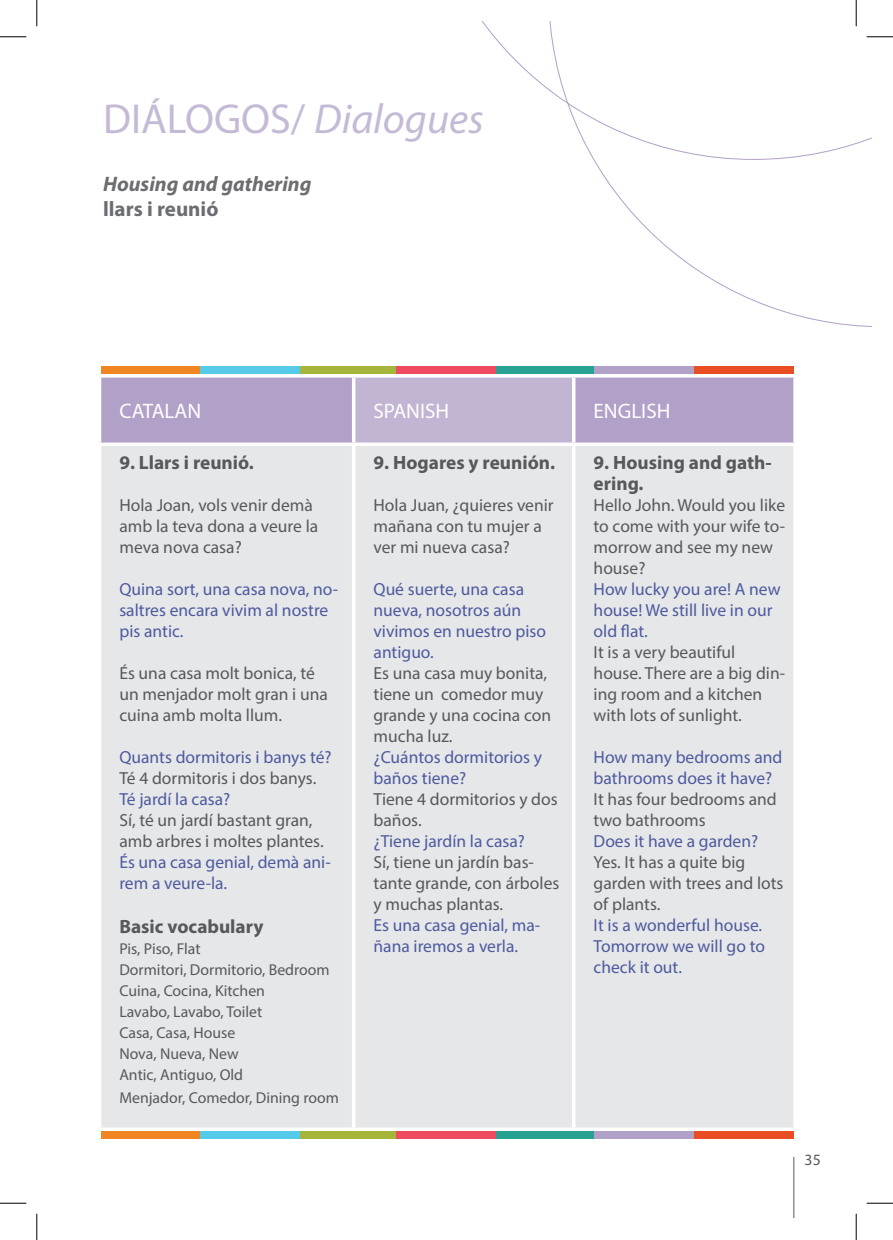
<style>
.page{position:relative;width:893px;height:1240px;background:#fff}
.page>*{position:absolute;margin:0;border:0;box-sizing:border-box;transform-origin:0 0}
.t1{font:42px "Myriad Pro";color:#c5bad6}
.t2{font:21px "Myriad Pro";color:#fff}
.t3{font:italic 700 21px "Myriad Pro";color:#6c6d70}
.t4{font:700 21px "Myriad Pro";color:#6c6d70}
.t5{font:700 19.25px/21px "Myriad Pro";color:#57585a}
.t6{font:17.5px/21px "Myriad Pro";color:#57585a}
.t7{font:17.5px/21px "Myriad Pro";color:#4d5a9e}
.t8{font:15.75px/21px "Myriad Pro";color:#57585a}
.s1{font-style:italic}
</style>
<div class="page">
<hr style="left:793px;top:1156px;width:1px;height:61px;background:#57585a">
<div style="left:101px;top:377px;width:691px;height:65px;background:#b1a0c7"></div>
<div style="left:353px;top:376px;width:220px;height:68px;background:#c2b5d3"></div>
<div style="left:101px;top:446px;width:691px;height:681px;background:#e6e7e9"></div>
<hr style="left:353px;top:374px;width:220px;height:3px;background:#fff">
<hr style="left:352px;top:377px;width:3px;height:65px;background:#fff">
<svg style="left:571px;top:377px;width:4px;height:65px"></svg>
<svg style="left:792px;top:377px;width:3px;height:65px"></svg>
<svg style="left:99px;top:442px;width:254px;height:1px"></svg>
<svg style="left:353px;top:442px;width:220px;height:2px"></svg>
<svg style="left:573px;top:442px;width:222px;height:2px"></svg>
<svg style="left:792px;top:446px;width:1px;height:681px"></svg>
<hr style="left:352px;top:446px;width:3px;height:681px;background:#fff">
<svg style="left:571px;top:446px;width:4px;height:681px"></svg>
<svg style="left:593px;top:160px;width:277px;height:167px"></svg>
<svg style="left:482px;top:22px;width:388px;height:138px"></svg>
<div style="left:101px;top:366px;width:100px;height:8px;background:#ef8621"></div>
<div style="left:298px;top:366px;width:99px;height:8px;background:#a4b539"></div>
<div style="left:496px;top:366px;width:99px;height:8px;background:#27a191"></div>
<div style="left:200px;top:366px;width:99px;height:8px;background:#55cae9"></div>
<div style="left:396px;top:366px;width:100px;height:8px;background:#ef4b60"></div>
<div style="left:594px;top:366px;width:99px;height:8px;background:#b1a0c7"></div>
<div style="left:693px;top:366px;width:100px;height:8px;background:#e84d24"></div>
<div style="left:101px;top:1131px;width:100px;height:7px;background:#ef8621"></div>
<div style="left:298px;top:1131px;width:99px;height:7px;background:#a4b539"></div>
<div style="left:496px;top:1131px;width:99px;height:7px;background:#27a191"></div>
<div style="left:200px;top:1131px;width:99px;height:7px;background:#55cae9"></div>
<div style="left:396px;top:1131px;width:100px;height:7px;background:#ef4b60"></div>
<div style="left:594px;top:1131px;width:99px;height:7px;background:#b1a0c7"></div>
<div style="left:693px;top:1131px;width:100px;height:7px;background:#e84d24"></div>
<hr style="left:866px;top:36px;width:26px;height:2px;background:#fff">
<hr style="left:854px;top:0;width:2px;height:26px;background:#fff">
<svg style="left:0;top:36px;width:26px;height:1px"></svg>
<svg style="left:866px;top:36px;width:26px;height:1px"></svg>
<svg style="left:0;top:1202px;width:26px;height:1px"></svg>
<svg style="left:866px;top:1202px;width:26px;height:1px"></svg>
<svg style="left:36px;top:0;width:1px;height:26px"></svg>
<svg style="left:36px;top:1213px;width:1px;height:26px"></svg>
<svg style="left:855px;top:0;width:1px;height:26px"></svg>
<svg style="left:855px;top:1213px;width:1px;height:26px"></svg>
<h1 class="t1" style="left:103px;top:93px;width:382px">DIÁLOGOS/ <span class="s1">Dialogues</span></h1>
<p class="t3" style="left:103px;top:170px;width:210px">Housing and gathering</p>
<p class="t4" style="left:103px;top:195px;width:117px">llars i reunió</p>
<p class="t2" style="left:119px;top:398px;width:83px">CATALAN</p>
<p class="t2" style="left:373px;top:398px;width:77px">SPANISH</p>
<p class="t2" style="left:593px;top:398px;width:78px">ENGLISH</p>
<p class="t5" style="left:119px;top:451px;width:136px">9. Llars i reunió.</p>
<p class="t6" style="left:119px;top:494px;width:200px">Hola Joan, vols venir demà amb la teva dona a veure la meva nova casa?</p>
<p class="t7" style="left:119px;top:578px;width:220px">Quina sort, una casa nova, no&shy;saltres encara vivim al nostre pis antic.</p>
<p class="t6" style="left:119px;top:662px;width:210px">És una casa molt bonica, té un menjador molt gran i una cuina amb molta llum.</p>
<p class="t7" style="left:119px;top:746px;width:214px">Quants dormitoris i banys té?</p>
<p class="t6" style="left:119px;top:767px;width:198px">Té 4 dormitoris i dos banys.</p>
<p class="t7" style="left:119px;top:788px;width:112px">Té jardí la casa?</p>
<p class="t6" style="left:119px;top:809px;width:206px">Sí, té un jardí bastant gran, amb arbres i moltes plantes.</p>
<p class="t7" style="left:119px;top:851px;width:213px">És una casa genial, demà ani&shy;rem a veure-la.</p>
<p class="t5" style="left:119px;top:915px;width:145px">Basic vocabulary</p>
<p class="t8" style="left:119px;top:937px;width:212px">Pis, Piso, Flat<br>Dormitori, Dormitorio, Bedroom<br>Cuina, Cocina, Kitchen<br>Lavabo, Lavabo, Toilet<br>Casa, Casa, House<br>Nova, Nueva, New<br>Antic, Antiguo, Old</p>
<p class="t8" style="left:119px;top:1086px;width:221px">Menjador, Comedor, Dining room</p>
<p class="t5" style="left:593px;top:451px;width:179px">9. Housing and gath&shy;ering.</p>
<p class="t6" style="left:593px;top:494px;width:193px">Hello John. Would you like to come with your wife to&shy;morrow and see my new house?</p>
<p class="t7" style="left:593px;top:578px;width:188px">How lucky you are! A new house! We still live in our old flat.</p>
<p class="t6" style="left:593px;top:641px;width:193px">It is a very beautiful house. There are a big din&shy;ing room and a kitchen with lots of sunlight.</p>
<p class="t7" style="left:593px;top:746px;width:190px">How many bedrooms and bathrooms does it have?</p>
<p class="t6" style="left:593px;top:788px;width:184px">It has four bedrooms and two bathrooms</p>
<p class="t7" style="left:593px;top:830px;width:166px">Does it have a garden?</p>
<p class="t6" style="left:593px;top:851px;width:191px">Yes. It has a quite big garden with trees and lots of plants.</p>
<p class="t7" style="left:593px;top:914px;width:173px">It is a wonderful house.<br>Tomorrow we will go to check it out.</p>
<p class="t5" style="left:373px;top:451px;width:183px">9. Hogares y reunión.</p>
<p class="t6" style="left:373px;top:494px;width:181px">Hola Juan, ¿quieres venir mañana con tu mujer a ver mi nueva casa?</p>
<p class="t7" style="left:373px;top:578px;width:174px">Qué suerte, una casa nueva, nosotros aún vivimos en nuestro piso antiguo.</p>
<p class="t6" style="left:373px;top:662px;width:179px">Es una casa muy bonita, tiene un comedor muy grande y una cocina con mucha luz.</p>
<p class="t7" style="left:373px;top:746px;width:170px">¿Cuántos dormitorios y baños tiene?</p>
<p class="t6" style="left:373px;top:788px;width:185px">Tiene 4 dormitorios y dos baños.</p>
<p class="t7" style="left:373px;top:830px;width:153px">¿Tiene jardín la casa?</p>
<p class="t6" style="left:373px;top:851px;width:187px">Sí, tiene un jardín bas&shy;tante grande, con árboles y muchas plantas.</p>
<p class="t7" style="left:373px;top:914px;width:168px">Es una casa genial, ma&shy;ñana iremos a verla.</p>
<p class="t8" style="left:804px;top:1149px;width:18px">35</p>
</div>
